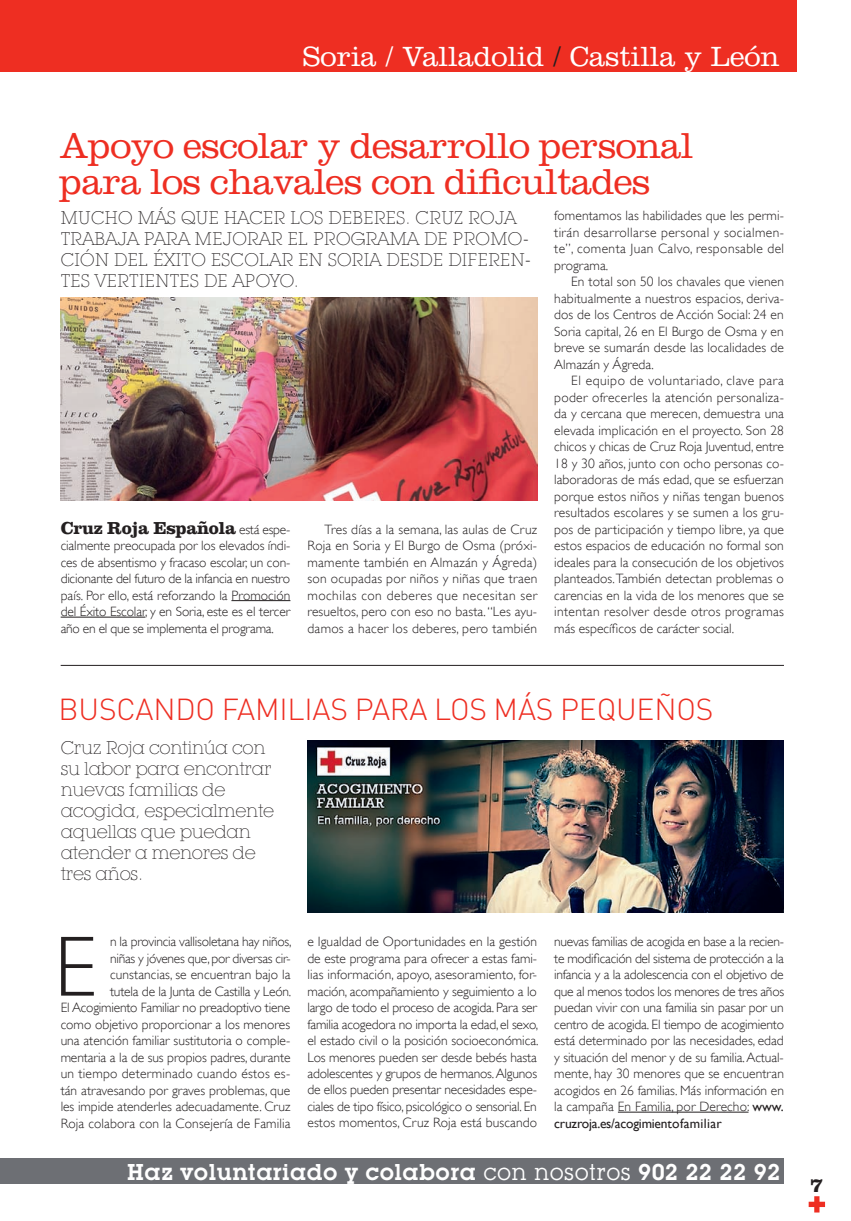
<style>
.page{position:relative;width:851px;height:1221px;background:#fff}
.page>*{position:absolute;margin:0;border:0;box-sizing:border-box;transform-origin:0 0}
.t1{font:300 86.1px "Gill Sans";color:#231f20}
.t2{font:300 37.5px/36px "Clarendon";letter-spacing:-.015em;color:#ee2e22}
.t3{font:300 30px "DIN";letter-spacing:-.005em;color:#ee2e22}
.t4{font:300 28.8px "Clarendon";color:#fff}
.t5{font:600 22.5px "Lubalin Graph IT Cby BT";letter-spacing:.02em;color:#fff}
.t6{font:700 21px "Clarendon";color:#231f20}
.t7{font:300 18px/21px "Lubalin Graph IT Cby BT Xtra";letter-spacing:.015em;color:#231f20}
.t8{font:300 18px/21px "Lubalin Graph IT Cby BT Xtra";letter-spacing:-.005em;color:#231f20}
.t9{font:700 18px "Clarendon";letter-spacing:-.02em;color:#231f20}
.t10{font:300 13.5px/16.5px "Gill Sans";letter-spacing:.005em;color:#231f20;text-align:justify}
.t11{font:300 13.5px "Gill Sans";letter-spacing:.03em;color:#231f20}
.t12{font:300 13.5px "Gill Sans";letter-spacing:.025em;color:#231f20}
.t13{font:300 13.5px "Gill Sans";letter-spacing:.04em;color:#231f20}
.s1{color:#231f20}
.s2{font-family:"Gill Sans";font-weight:300;font-size:13.5px}
.s3{font-weight:400}
</style>
<div class="page">
<svg style="left:808px;top:1196px;width:17px;height:17px"></svg>
<div style="left:0;top:0;width:796px;height:72px;background:#ee2e22"></div>
<div style="left:0;top:1159px;width:783px;height:25px;background:#6d6f74"></div>
<img style="left:307px;top:740px;width:476px;height:173px">
<hr style="left:61px;top:665px;width:722px;height:1px;background:#231f20">
<hr style="left:231px;top:600px;width:59px;height:1px;background:#231f20">
<hr style="left:61px;top:617px;width:84px;height:1px;background:#231f20">
<img style="left:61px;top:298px;width:476px;height:203px">
<hr style="left:618px;top:1112px;width:130px;height:1px;background:#231f20">
<p class="t4" style="left:303px;top:46px;width:478px">Soria / Valladolid <span class="s1">/</span> Castilla y León</p>
<p class="t2" style="left:60px;top:131px;width:635px">Apoyo escolar y desarrollo personal para los chavales con dificultades</p>
<p class="t7" style="left:61px;top:209px;width:471px">MUCHO MÁS QUE HACER LOS DEBERES. CRUZ ROJA TRABAJA PARA MEJORAR EL PROGRAMA DE PROMO-CIÓN DEL ÉXITO ESCOLAR EN SORIA DESDE DIFEREN-TES VERTIENTES DE APOYO.</p>
<p class="t10" style="left:554px;top:207px;width:231px">fomentamos las habilidades que les permi-</p>
<p class="t11" style="left:554px;top:224px;width:231px">tirán desarrollarse personal y socialmen-</p>
<p class="t11" style="left:554px;top:241px;width:231px">te”, comenta Juan Calvo, responsable del</p>
<p class="t10" style="left:554px;top:257px;width:56px">programa.</p>
<p class="t10" style="left:571px;top:273px;width:214px">En total son 50 los chavales que vienen</p>
<p class="t10" style="left:554px;top:290px;width:231px">habitualmente a nuestros espacios, deriva-</p>
<p class="t10" style="left:554px;top:306px;width:231px">dos de los Centros de Acción Social: 24 en</p>
<p class="t10" style="left:554px;top:323px;width:231px">Soria capital, 26 en El Burgo de Osma y en</p>
<p class="t10" style="left:554px;top:339px;width:231px">breve se sumarán desde las localidades de</p>
<p class="t10" style="left:554px;top:356px;width:101px">Almazán y Ágreda.</p>
<p class="t13" style="left:571px;top:373px;width:214px">El equipo de voluntariado, clave para</p>
<p class="t12" style="left:554px;top:389px;width:231px">poder ofrecerles la atención personaliza-</p>
<p class="t10" style="left:554px;top:405px;width:231px">da y cercana que merecen, demuestra una</p>
<p class="t10" style="left:554px;top:422px;width:231px">elevada implicación en el proyecto. Son 28</p>
<p class="t10" style="left:554px;top:438px;width:231px">chicos y chicas de Cruz Roja Juventud, entre</p>
<p class="t10" style="left:554px;top:455px;width:231px">18 y 30 años, junto con ocho personas co-</p>
<p class="t10" style="left:554px;top:471px;width:231px">laboradoras de más edad, que se esfuerzan</p>
<p class="t10" style="left:554px;top:488px;width:231px">porque estos niños y niñas tengan buenos</p>
<p class="t10" style="left:554px;top:504px;width:231px">resultados escolares y se sumen a los gru-</p>
<p class="t10" style="left:554px;top:521px;width:231px">pos de participación y tiempo libre, ya que</p>
<p class="t10" style="left:554px;top:537px;width:231px">estos espacios de educación no formal son</p>
<p class="t10" style="left:554px;top:554px;width:231px">ideales para la consecución de los objetivos</p>
<p class="t10" style="left:554px;top:570px;width:231px">planteados. También detectan problemas o</p>
<p class="t10" style="left:554px;top:587px;width:231px">carencias en la vida de los menores que se</p>
<p class="t11" style="left:554px;top:604px;width:231px">intentan resolver desde otros programas</p>
<p class="t10" style="left:554px;top:620px;width:181px">más específicos de carácter social.</p>
<p class="t9" style="left:61px;top:521px;width:231px">Cruz Roja Española <span class="s2">está espe-</span></p>
<p class="t10" style="left:61px;top:537px;width:231px">cialmente preocupada por los elevados índi&shy;ces de absentismo y fracaso escolar, un con&shy;dicionante del futuro de la infancia en nuestro país. Por ello, está reforzando la Promoción del Éxito Escolar, y en Soria, este es el tercer año en el que se implementa el programa.</p>
<p class="t10" style="left:307px;top:521px;width:231px;text-indent:17px">Tres días a la semana, las aulas de Cruz Roja en Soria y El Burgo de Osma (próxi&shy;mamente también en Almazán y Ágreda) son ocupadas por niños y niñas que traen mochilas con deberes que necesitan ser resueltos, pero con eso no basta. “Les ayu&shy;damos a hacer los deberes, pero también</p>
<p class="t3" style="left:59px;top:699px;width:656px">BUSCANDO FAMILIAS PARA LOS MÁS PEQUEÑOS</p>
<p class="t8" style="left:61px;top:739px;width:215px">Cruz Roja continúa con su labor para encontrar nuevas familias de acogida, especialmente aquellas que puedan atender a menores de tres años.</p>
<p class="t10" style="left:61px;top:933px;width:232px;text-align:right">n la provincia vallisoletana hay niños,<br>niñas y jóvenes que, por diversas cir&shy;cunstancias, se encuentran bajo la<br>tutela de la Junta de Castilla y León.<br>El Acogimiento Familiar no preadoptivo tiene como objetivo proporcionar a los menores una atención familiar sustitutoria o comple&shy;mentaria a la de sus propios padres, durante un tiempo determinado cuando éstos es&shy;tán atravesando por graves problemas, que les impide atenderles adecuadamente. Cruz Roja colabora con la Consejería de Familia</p>
<p class="t1" style="left:54px;top:918px;width:44px">E</p>
<p class="t10" style="left:307px;top:933px;width:232px">e Igualdad de Oportunidades en la gestión de este programa para ofrecer a estas fami&shy;lias información, apoyo, asesoramiento, for&shy;mación, acompañamiento y seguimiento a lo largo de todo el proceso de acogida. Para ser familia acogedora no importa la edad, el sexo, el estado civil o la posición socioeconómica.<br>Los menores pueden ser desde bebés hasta adolescentes y grupos de hermanos. Algunos de ellos pueden presentar necesidades espe&shy;ciales de tipo físico, psicológico o sensorial. En estos momentos, Cruz Roja está buscando</p>
<p class="t10" style="left:554px;top:933px;width:231px">nuevas familias de acogida en base a la recien&shy;te modificación del sistema de protección a la infancia y a la adolescencia con el objetivo de que al menos todos los menores de tres años puedan vivir con una familia sin pasar por un centro de acogida. El tiempo de acogimiento está determinado por las necesidades, edad y situación del menor y de su familia. Actual&shy;mente, hay 30 menores que se encuentran acogidos en 26 familias. Más información en la campaña En Familia, por Derecho: <span class="s3">www. cruzroja.es/acogimientofamiliar</span></p>
<p class="t5" style="left:127px;top:1164px;width:654px">Haz voluntariado y colabora <span class="s3">con nosotros</span> 902 22 22 92</p>
<p class="t6" style="left:810px;top:1177px;width:14px">7</p>
</div>
